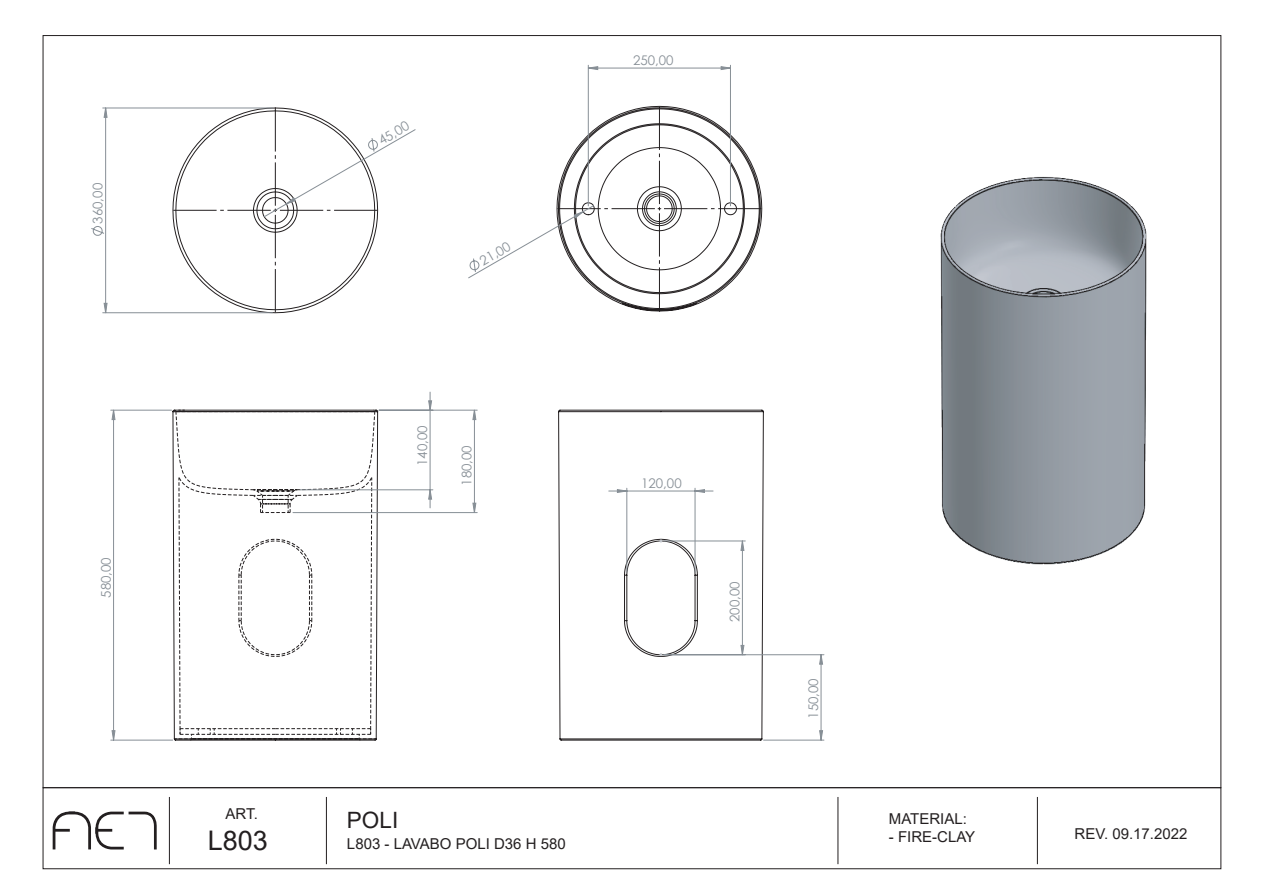
<style>
.page{position:relative;width:1263px;height:893px;background:#fff}
.page>*{position:absolute;margin:0;border:0;box-sizing:border-box;transform-origin:0 0}
.t1{font:27px "Arial";color:#231f20}
.t2{font:22.5px "Arial";color:#231f20}
.t3{font:15px "Arial";color:#231f20}
.t4{font:13.2px "Century Gothic";color:#878f96}
</style>
<div class="page">
<hr style="left:169px;top:797px;width:1px;height:67px;background:#231f20">
<hr style="left:326px;top:797px;width:1px;height:67px;background:#231f20">
<hr style="left:837px;top:797px;width:1px;height:67px;background:#231f20">
<hr style="left:1037px;top:797px;width:1px;height:67px;background:#231f20">
<div style="left:43px;top:787px;width:1178px;height:82px;border:1px solid #231f20"></div>
<svg style="left:52px;top:811px;width:105px;height:39px"></svg>
<img style="left:940px;top:176px;width:207px;height:389px">
<svg style="left:172px;top:409px;width:206px;height:332px"></svg>
<svg style="left:558px;top:409px;width:206px;height:332px"></svg>
<svg style="left:659px;top:539px;width:4px;height:118px"></svg>
<hr style="left:588px;top:65px;width:1px;height:141px;background:#878f96">
<hr style="left:730px;top:65px;width:1px;height:141px;background:#878f96">
<hr style="left:626px;top:488px;width:1px;height:84px;background:#878f96">
<hr style="left:695px;top:488px;width:1px;height:84px;background:#878f96">
<hr style="left:300px;top:490px;width:133px;height:1px;background:#878f96">
<hr style="left:293px;top:512px;width:184px;height:1px;background:#878f96">
<hr style="left:379px;top:410px;width:98px;height:1px;background:#878f96">
<hr style="left:103px;top:108px;width:169px;height:1px;background:#878f96">
<hr style="left:103px;top:312px;width:169px;height:1px;background:#878f96">
<hr style="left:111px;top:410px;width:61px;height:1px;background:#878f96">
<hr style="left:111px;top:740px;width:62px;height:1px;background:#878f96">
<hr style="left:664px;top:541px;width:81px;height:1px;background:#878f96">
<hr style="left:664px;top:654px;width:160px;height:1px;background:#878f96">
<hr style="left:763px;top:740px;width:61px;height:1px;background:#878f96">
<svg style="left:588px;top:66px;width:142px;height:4px"></svg>
<svg style="left:609px;top:489px;width:104px;height:4px"></svg>
<svg style="left:468px;top:105px;width:295px;height:207px"></svg>
<svg style="left:172px;top:107px;width:244px;height:207px"></svg>
<svg style="left:428px;top:392px;width:48px;height:120px"></svg>
<svg style="left:91px;top:107px;width:17px;height:206px"></svg>
<svg style="left:111px;top:410px;width:5px;height:331px"></svg>
<svg style="left:740px;top:540px;width:83px;height:201px"></svg>
<p class="t4" style="left:89px;top:224px;width:42px;rotate:-90deg">360,00</p>
<p class="t4" style="left:97px;top:598px;width:42px;rotate:-90deg">580,00</p>
<p class="t3" style="left:226px;top:804px;width:34px">ART.</p>
<h1 class="t1" style="left:208px;top:822px;width:62px">L803</h1>
<p class="t4" style="left:375px;top:133px;width:35px;rotate:-30deg">45,00</p>
<p class="t4" style="left:476px;top:254px;width:35px;rotate:-30deg">21,00</p>
<p class="t4" style="left:413px;top:466px;width:42px;rotate:-90deg">140,00</p>
<p class="t4" style="left:458px;top:486px;width:42px;rotate:-90deg">180,00</p>
<h2 class="t2" style="left:347px;top:804px;width:53px">POLI</h2>
<p class="t3" style="left:347px;top:833px;width:220px">L803 - LAVABO POLI D36 H 580</p>
<p class="t4" style="left:633px;top:51px;width:42px">250,00</p>
<p class="t4" style="left:641px;top:474px;width:42px">120,00</p>
<p class="t4" style="left:726px;top:622px;width:42px;rotate:-90deg">200,00</p>
<p class="t4" style="left:804px;top:719px;width:42px;rotate:-90deg">150,00</p>
<p class="t3" style="left:889px;top:809px;width:80px">MATERIAL:</p>
<p class="t3" style="left:889px;top:827px;width:88px">- FIRE-CLAY</p>
<p class="t3" style="left:1075px;top:823px;width:114px">REV. 09.17.2022</p>
</div>
